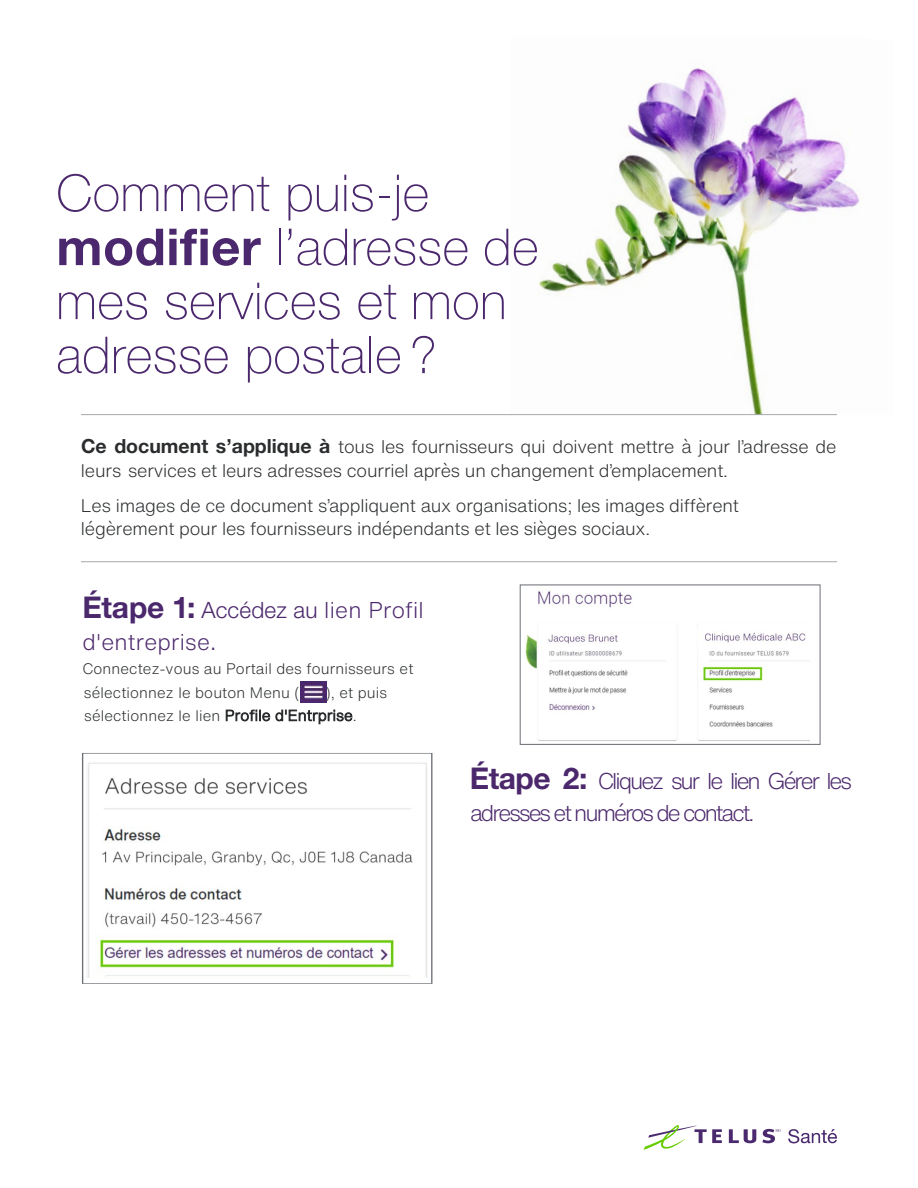
<style>
.page{position:relative;width:918px;height:1188px;background:#fff}
.page>*{position:absolute;margin:0;border:0;box-sizing:border-box;transform-origin:0 0}
.t1{font:100 51px/54px "Helvetica Neue LT Std";letter-spacing:.01em;color:#4b286d}
.t2{font:300 22.5px/32.2px "Helvetica Now Text";letter-spacing:-.09em;color:#4b286c}
.t3{font:300 22.5px/32.2px "Helvetica Now Text";letter-spacing:.01em;color:#4b286c}
.t4{font:300 18px/23.5px "Helvetica Now Text";letter-spacing:-.01em;color:#2a2c2e}
.t5{font:300 15px/24.5px "Helvetica Now Text";letter-spacing:.01em;color:#2a2c2e}
.s1{font-weight:700}
.s2{font-family:"Helvetica Neue LT Std";font-weight:700;font-size:19.5px}
.s3{font-family:"Helvetica Neue LT Std";font-weight:700;font-size:30px}
.s4{font-family:"Helvetica Neue LT Std"}
</style>
<div class="page">
<img style="left:539px;top:68px;width:321px;height:346px">
<hr style="left:81px;top:414px;width:756px;height:1px;background:#a7a9ac">
<hr style="left:81px;top:561px;width:756px;height:1px;background:#a7a9ac">
<div style="left:520px;top:585px;width:300px;height:160px;border:1px solid #6a6e74"></div>
<div style="left:82px;top:753px;width:350px;height:231px;border:1px solid #6a6e74"></div>
<svg style="left:729px;top:1129px;width:27px;height:14px"></svg>
<svg style="left:644px;top:1125px;width:78px;height:25px"></svg>
<svg style="left:762px;top:1129px;width:19px;height:14px"></svg>
<svg style="left:788px;top:1129px;width:49px;height:14px"></svg>
<img style="left:525px;top:590px;width:285px;height:151px">
<img style="left:86px;top:763px;width:341px;height:215px">
<img style="left:301px;top:681px;width:25px;height:21px">
<h1 class="t1" style="left:56px;top:166px;width:484px">Comment puis-je <span class="s1">modifier</span> l’adresse de mes services et mon adresse postale ?</h1>
<p class="t4" style="left:81px;top:435px;width:757px"><span class="s2">Ce document s’applique à</span> tous les fournisseurs qui doivent mettre à jour l’adresse de leurs services et leurs adresses courriel après un changement d’emplacement.</p>
<p class="t4" style="left:81px;top:494px;width:660px;line-height:22.5px">Les images de ce document s’appliquent aux organisations; les images diffèrent légèrement pour les fournisseurs indépendants et les sièges sociaux.</p>
<p class="t3" style="left:82px;top:594px;width:343px"><span class="s3">Étape 1:</span> <span class="s4">Accédez au</span> lien Profil d'entreprise<span class="s4">.</span></p>
<p class="t5" style="left:82px;top:656px;width:333px">Connectez-vous au Portail des fournisseurs et sélectionnez le bouton Menu (</p>
<p class="t5" style="left:84px;top:682px;width:305px;line-height:22.5px;text-indent:242px">), et puis sélectionnez le lien Profile d'Entrprise.</p>
<p class="t2" style="left:470px;top:765px;width:384px"><span class="s3">Étape 2:</span> Cliquez sur le lien Gérer les adresses et numéros de contact.</p>
</div>
